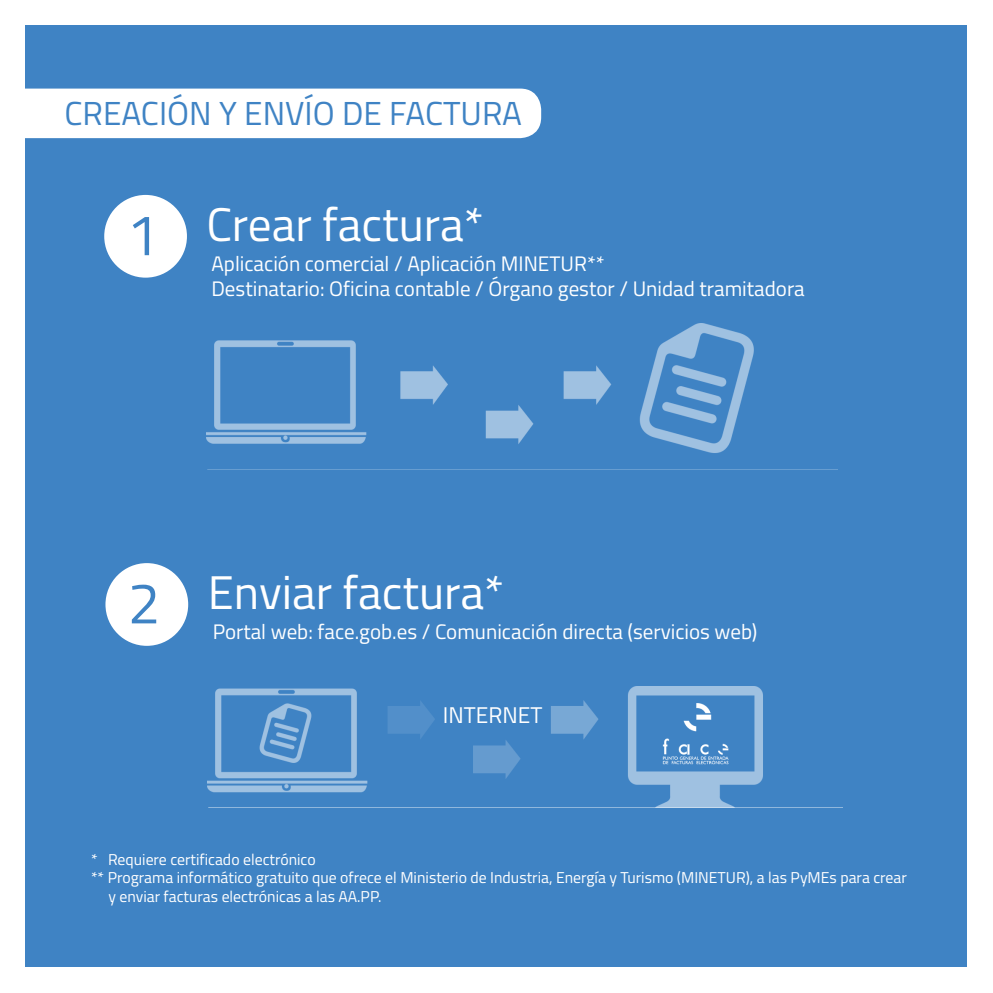
<style>
.page{position:relative;width:993px;height:993px;background:#fff}
.page>*{position:absolute;margin:0;border:0;box-sizing:border-box;transform-origin:0 0}
.t1{font:57.75px "Titillium";color:#3f83c4}
.t2{font:47.25px "Titillium";color:#fff}
.t3{font:33.25px "Titillium";color:#3f83c4}
.t4{font:22.75px "Titillium";color:#fff}
.t5{font:21px "Titillium";color:#fff}
.t6{font:15.75px "Titillium";color:#fff}
</style>
<div class="page">
<div style="left:25px;top:25px;width:941px;height:941px;background:#3f83c4"></div>
<div style="left:0;top:89px;width:541px;height:49px;background:#fff;border-radius:21px"></div>
<div style="left:104px;top:195px;width:83px;height:82px;background:#fff;border-radius:50%"></div>
<img style="left:206px;top:324px;width:548px;height:129px">
<div style="left:105px;top:563px;width:83px;height:82px;background:#fff;border-radius:50%"></div>
<img style="left:208px;top:686px;width:555px;height:120px">
<p class="t3" style="left:64px;top:89px;width:459px">CREACIÓN Y ENVÍO DE FACTURA</p>
<p class="t1" style="left:126px;top:192px;width:34px">1</p>
<p class="t2" style="left:206px;top:190px;width:278px">Crear factura*</p>
<p class="t5" style="left:211px;top:248px;width:395px">Aplicación comercial / Aplicación MINETUR**</p>
<p class="t5" style="left:211px;top:273px;width:594px">Destinatario: Oficina contable / Órgano gestor / Unidad tramitadora</p>
<p class="t1" style="left:128px;top:560px;width:34px">2</p>
<p class="t2" style="left:208px;top:558px;width:298px">Enviar factura*</p>
<p class="t5" style="left:212px;top:616px;width:546px">Portal web: face.gob.es / Comunicación directa (servicios web)</p>
<p class="t4" style="left:443px;top:698px;width:101px">INTERNET</p>
<p class="t6" style="left:91px;top:847px;width:226px">* Requiere certificado electrónico</p>
<p class="t6" style="left:91px;top:866px;width:817px">** Programa informático gratuito que ofrece el Ministerio de Industria, Energía y Turismo (MINETUR), a las PyMEs para crear</p>
<p class="t6" style="left:108px;top:885px;width:274px">y enviar facturas electrónicas a las AA.PP.</p>
</div>
